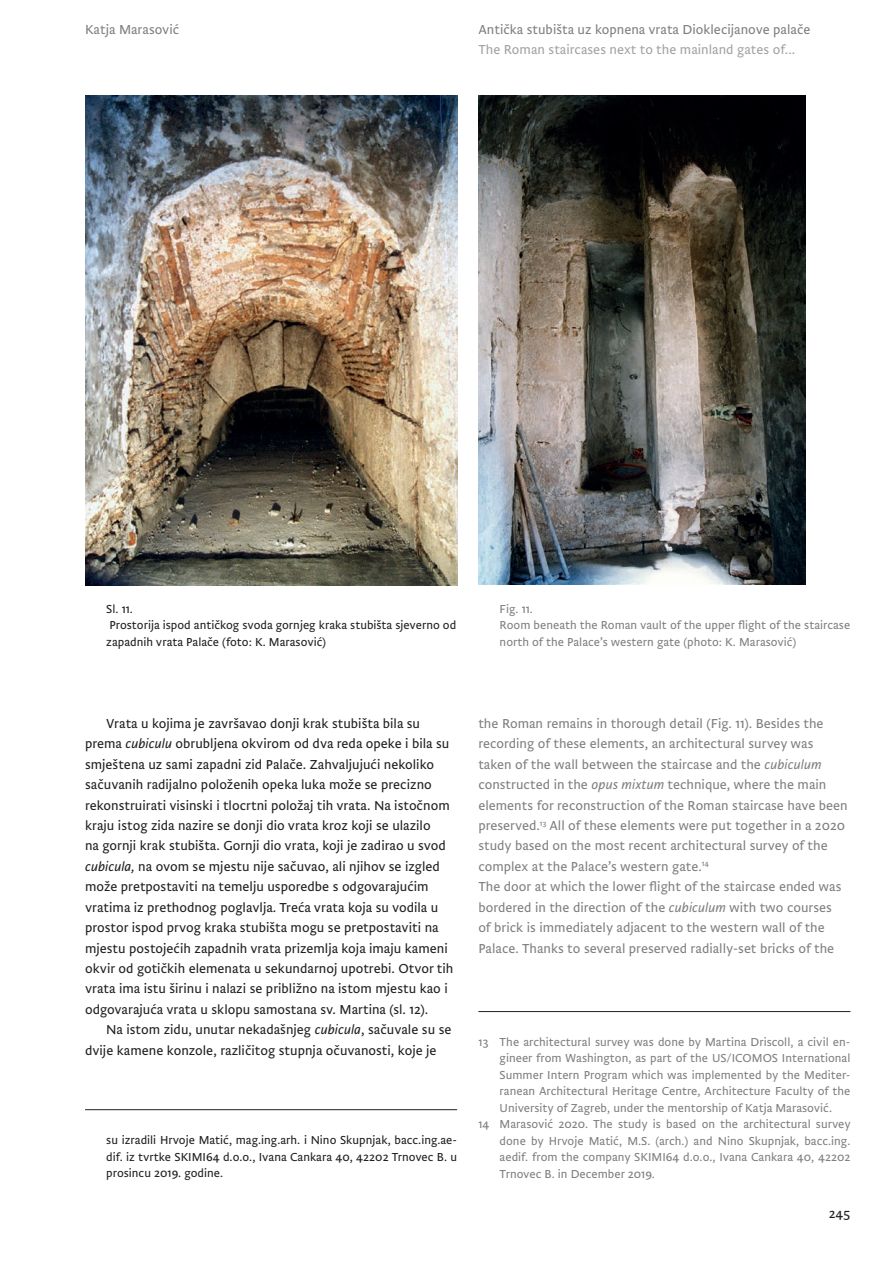
<style>
.page{position:relative;width:893px;height:1263px;background:#fff}
.page>*{position:absolute;margin:0;border:0;box-sizing:border-box;transform-origin:0 0}
.t1{font:300 13.5px/20.4px "Brioni Sans Pro";color:#231f20}
.t2{font:300 13.5px/20.4px "Brioni Sans Pro";color:#808083}
.t3{font:300 13.5px "Brioni Sans Pro";color:#a3a3a7}
.fusnota_ENG{font:300 12px/16.5px "Brioni Sans Pro";color:#808083;text-align:justify}
.legendaHRV{font:300 12px/16.5px "Brioni Sans Pro";color:#231f20;text-align:justify}
.legendaENG{font:300 12px "Brioni Sans Pro";color:#808083}
.s1{font-style:italic}
</style>
<div class="page">
<hr style="left:478px;top:1011px;width:372px;height:1px;background:#231f20">
<hr style="left:85px;top:1109px;width:372px;height:1px;background:#231f20">
<img style="left:85px;top:95px;width:372px;height:490px">
<img style="left:478px;top:95px;width:328px;height:490px">
<p class="t2" style="left:85px;top:19px;width:96px">Katja Marasović</p>
<p class="t2" style="left:478px;top:19px;width:334px">Antička stubišta uz kopnena vrata Dioklecijanove palače</p>
<p class="t3" style="left:478px;top:40px;width:318px">The Roman staircases next to the mainland gates of...</p>
<p class="legendaHRV" style="left:106px;top:600px;width:28px">Sl. 11.</p>
<p class="legendaHRV" style="left:106px;top:616px;width:351px">Prostorija ispod antičkog svoda gornjeg kraka stubišta sjeverno od zapadnih vrata Palače (foto: K. Marasović)</p>
<p class="legendaENG" style="left:500px;top:600px;width:35px">Fig. 11.</p>
<p class="fusnota_ENG" style="left:500px;top:616px;width:352px">Room beneath the Roman vault of the upper flight of the staircase north of the Palace’s western gate (photo: K. Marasović)</p>
<p class="t1" style="left:85px;top:712px;width:370px;text-indent:21px">Vrata u kojima je završavao donji krak stubišta bila su prema <span class="s1">cubiculu</span> obrubljena okvirom od dva reda opeke i bila su smještena uz sami zapadni zid Palače. Zahvaljujući nekoliko sačuvanih radijalno položenih opeka luka može se precizno rekonstruirati visinski i tlocrtni položaj tih vrata. Na istočnom kraju istog zida nazire se donji dio vrata kroz koji se ulazilo<br>na gornji krak stubišta. Gornji dio vrata, koji je zadirao u svod <span class="s1">cubicula,</span> na ovom se mjestu nije sačuvao, ali njihov se izgled može pretpostaviti na temelju usporedbe s odgovarajućim vratima iz prethodnog poglavlja. Treća vrata koja su vodila u prostor ispod prvog kraka stubišta mogu se pretpostaviti na mjestu postojećih zapadnih vrata prizemlja koja imaju kameni okvir od gotičkih elemenata u sekundarnoj upotrebi. Otvor tih vrata ima istu širinu i nalazi se približno na istom mjestu kao i odgovarajuća vrata u sklopu samostana sv. Martina (sl. 12).</p>
<p class="t1" style="left:85px;top:1019px;width:368px;text-indent:21px">Na istom zidu, unutar nekadašnjeg <span class="s1">cubicula</span>, sačuvale su se dvije kamene konzole, različitog stupnja očuvanosti, koje je</p>
<p class="legendaHRV" style="left:106px;top:1131px;width:352px">su izradili Hrvoje Matić, mag.ing.arh. i Nino Skupnjak, bacc.ing.ae&shy;dif. iz tvrtke SKIMI64 d.o.o., Ivana Cankara 40, 42202 Trnovec B. u prosincu 2019. godine.</p>
<p class="t2" style="left:478px;top:712px;width:371px">the Roman remains in thorough detail (Fig. 11). Besides the recording of these elements, an architectural survey was taken of the wall between the staircase and the <span class="s1">cubiculum </span>constructed in the <span class="s1">opus mixtum</span> technique, where the main elements for reconstruction of the Roman staircase have been preserved.<sup>13</sup> All of these elements were put together in a 2020 study based on the most recent architectural survey of the complex at the Palace’s western gate.<sup>14</sup></p>
<p class="t2" style="left:478px;top:876px;width:365px">The door at which the lower flight of the staircase ended was bordered in the direction of the <span class="s1">cubiculum</span> with two courses of brick is immediately adjacent to the western wall of the Palace. Thanks to several preserved radially-set bricks of the</p>
<p class="fusnota_ENG" style="left:500px;top:1033px;width:352px;text-indent:-21px">13 The architectural survey was done by Martina Driscoll, a civil en&shy;gineer from Washington, as part of the US/ICOMOS International Summer Intern Program which was implemented by the Mediter&shy;ranean Architectural Heritage Centre, Architecture Faculty of the University of Zagreb, under the mentorship of Katja Marasović.</p>
<p class="fusnota_ENG" style="left:500px;top:1115px;width:353px;text-indent:-21px">14 Marasović 2020. The study is based on the architectural survey done by Hrvoje Matić, M.S. (arch.) and Nino Skupnjak, bacc.ing. aedif. from the company SKIMI64 d.o.o., Ivana Cankara 40, 42202<br>Trnovec B. in December 2019.</p>
<p class="t1" style="left:829px;top:1202px;width:23px">245</p>
</div>
